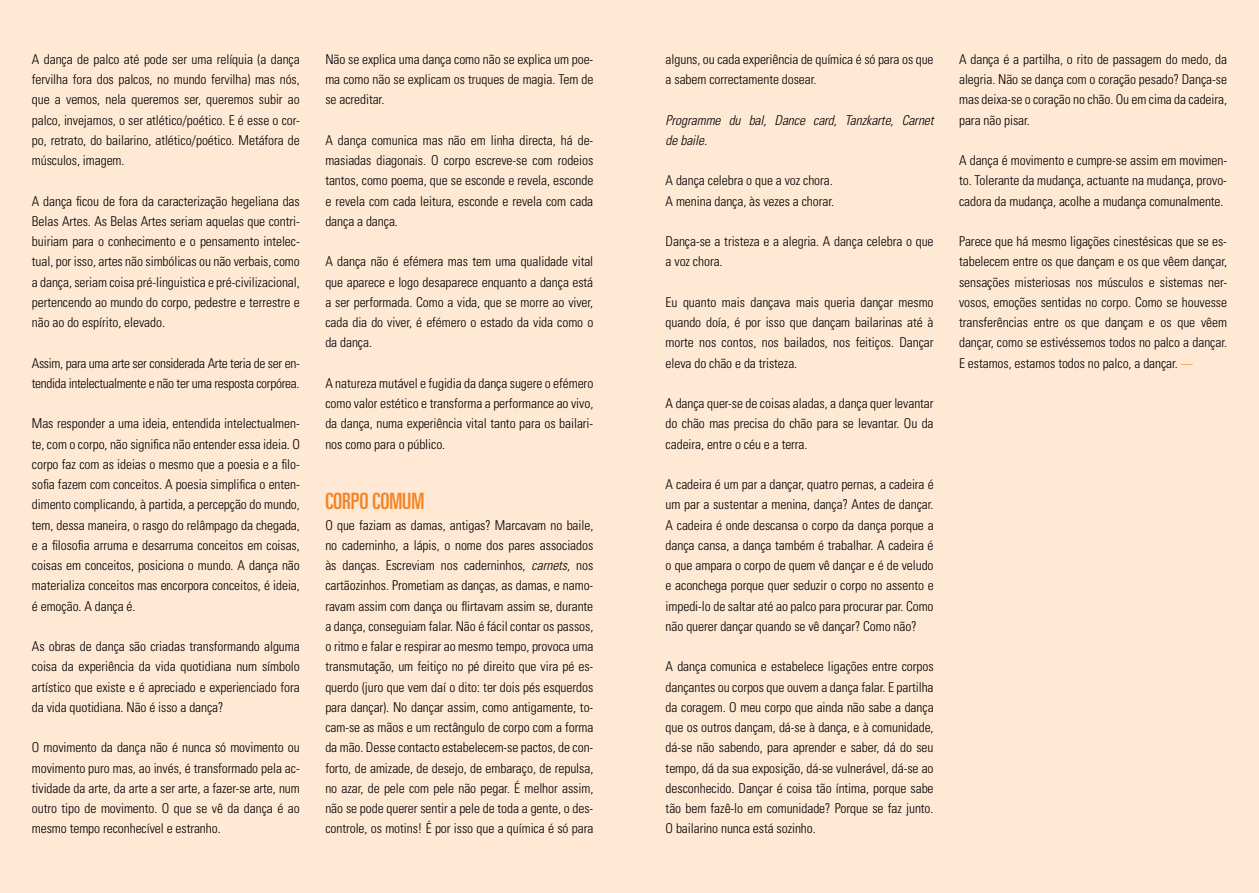
<style>
.page{position:relative;width:1259px;height:893px;background:#ffe8d4}
.page>*{position:absolute;margin:0;border:0;box-sizing:border-box;transform-origin:0 0}
.t1{font:ultra-condensed 22.5px "Univers LT Std";letter-spacing:-.005em;color:#f58220}
.t2{font:300 condensed 13.5px/20.2px "Univers LT Std";letter-spacing:-.005em;color:#000;text-align:justify}
.t3{font:300 condensed 13.5px/20.2px "Univers LT Std";letter-spacing:-.025em;color:#000}
.t4{font:italic 300 condensed 13.5px/20.2px "Univers LT Std";letter-spacing:-.005em;color:#000}
.s1{font-style:italic}
.s2{font-size:12px;color:#f58220}
</style>
<div class="page">
<p class="t2" style="left:32px;top:49px;width:269px">A dança de palco até pode ser uma relíquia (a dança fervilha fora dos palcos, no mundo fervilha) mas nós, que a vemos, nela queremos ser, queremos subir ao palco, invejamos, o ser atlético/poético. E é esse o cor&shy;po, retrato, do bailarino, atlético/poético. Metáfora de músculos, imagem.</p>
<p class="t2" style="left:32px;top:191px;width:269px">A dança ficou de fora da caracterização hegeliana das Belas Artes. As Belas Artes seriam aquelas que contri&shy;buiriam para o conhecimento e o pensamento intelec&shy;tual, por isso, artes não simbólicas ou não verbais, como a dança, seriam coisa pré-linguistica e pré-civilizacional, pertencendo ao mundo do corpo, pedestre e terrestre e não ao do espírito, elevado.</p>
<p class="t3" style="left:32px;top:353px;width:269px">Assim, para uma arte ser considerada Arte teria de ser en&shy;tendida intelectualmente e não ter uma resposta corpórea.</p>
<p class="t2" style="left:32px;top:413px;width:269px">Mas responder a uma ideia, entendida intelectualmen&shy;te, com o corpo, não significa não entender essa ideia. O corpo faz com as ideias o mesmo que a poesia e a filo&shy;sofia fazem com conceitos. A poesia simplifica o enten&shy;dimento complicando, à partida, a percepção do mundo, tem, dessa maneira, o rasgo do relâmpago da chegada, e a filosofia arruma e desarruma conceitos em coisas, coisas em conceitos, posiciona o mundo. A dança não materializa conceitos mas encorpora conceitos, é ideia, é emoção. A dança é.</p>
<p class="t2" style="left:32px;top:636px;width:269px">As obras de dança são criadas transformando alguma coisa da experiência da vida quotidiana num símbolo artístico que existe e é apreciado e experienciado fora da vida quotidiana. Não é isso a dança?</p>
<p class="t2" style="left:32px;top:737px;width:269px">O movimento da dança não é nunca só movimento ou movimento puro mas, ao invés, é transformado pela ac&shy;tividade da arte, da arte a ser arte, a fazer-se arte, num outro tipo de movimento. O que se vê da dança é ao mesmo tempo reconhecível e estranho.</p>
<p class="t2" style="left:325px;top:49px;width:269px">Não se explica uma dança como não se explica um poe&shy;ma como não se explicam os truques de magia. Tem de se acreditar.</p>
<p class="t2" style="left:325px;top:130px;width:269px">A dança comunica mas não em linha directa, há de&shy;masiadas diagonais. O corpo escreve-se com rodeios tantos, como poema, que se esconde e revela, esconde e revela com cada leitura, esconde e revela com cada dança a dança.</p>
<p class="t2" style="left:325px;top:251px;width:269px">A dança não é efémera mas tem uma qualidade vital que aparece e logo desaparece enquanto a dança está a ser performada. Como a vida, que se morre ao viver, cada dia do viver, é efémero o estado da vida como o da dança.</p>
<p class="t2" style="left:325px;top:373px;width:269px">A natureza mutável e fugidia da dança sugere o efémero como valor estético e transforma a performance ao vivo, da dança, numa experiência vital tanto para os bailari&shy;nos como para o público.</p>
<h1 class="t1" style="left:325px;top:488px;width:100px">CORPO COMUM</h1>
<p class="t2" style="left:325px;top:515px;width:269px">O que faziam as damas, antigas? Marcavam no baile, no caderninho, a lápis, o nome dos pares associados às danças. Escreviam nos caderninhos, <span class="s1">carnets</span>, nos cartãozinhos. Prometiam as danças, as damas, e namo&shy;ravam assim com dança ou flirtavam assim se, durante a dança, conseguiam falar. Não é fácil contar os passos, o ritmo e falar e respirar ao mesmo tempo, provoca uma transmutação, um feitiço no pé direito que vira pé es&shy;querdo (juro que vem daí o dito: ter dois pés esquerdos para dançar). No dançar assim, como antigamente, to&shy;cam-se as mãos e um rectângulo de corpo com a forma da mão. Desse contacto estabelecem-se pactos, de con&shy;forto, de amizade, de desejo, de embaraço, de repulsa, no azar, de pele com pele não pegar. É melhor assim, não se pode querer sentir a pele de toda a gente, o des&shy;controle, os motins! É por isso que a química é só para</p>
<p class="t2" style="left:665px;top:49px;width:269px">alguns, ou cada experiência de química é só para os que a sabem correctamente dosear.</p>
<p class="t4" style="left:665px;top:110px;width:269px">Programme du bal, Dance card, Tanzkarte, Carnet de baile.</p>
<p class="t2" style="left:665px;top:170px;width:170px">A dança celebra o que a voz chora.<br>A menina dança, às vezes a chorar.</p>
<p class="t2" style="left:665px;top:231px;width:269px">Dança-se a tristeza e a alegria. A dança celebra o que a voz chora.</p>
<p class="t2" style="left:665px;top:292px;width:269px">Eu quanto mais dançava mais queria dançar mesmo quando doía, é por isso que dançam bailarinas até à morte nos contos, nos bailados, nos feitiços. Dançar eleva do chão e da tristeza.</p>
<p class="t2" style="left:665px;top:393px;width:269px">A dança quer-se de coisas aladas, a dança quer levantar do chão mas precisa do chão para se levantar. Ou da cadeira, entre o céu e a terra.</p>
<p class="t2" style="left:665px;top:474px;width:269px">A cadeira é um par a dançar, quatro pernas, a cadeira é um par a sustentar a menina, dança? Antes de dançar.<br>A cadeira é onde descansa o corpo da dança porque a dança cansa, a dança também é trabalhar. A cadeira é o que ampara o corpo de quem vê dançar e é de veludo e aconchega porque quer seduzir o corpo no assento e impedi-lo de saltar até ao palco para procurar par. Como não querer dançar quando se vê dançar? Como não?</p>
<p class="t2" style="left:665px;top:656px;width:269px">A dança comunica e estabelece ligações entre corpos dançantes ou corpos que ouvem a dança falar. E partilha da coragem. O meu corpo que ainda não sabe a dança que os outros dançam, dá-se à dança, e à comunidade, dá-se não sabendo, para aprender e saber, dá do seu tempo, dá da sua exposição, dá-se vulnerável, dá-se ao desconhecido. Dançar é coisa tão íntima, porque sabe tão bem fazê-lo em comunidade? Porque se faz junto.<br>O bailarino nunca está sozinho.</p>
<p class="t2" style="left:959px;top:49px;width:269px">A dança é a partilha, o rito de passagem do medo, da alegria. Não se dança com o coração pesado? Dança-se mas deixa-se o coração no chão. Ou em cima da cadeira, para não pisar.</p>
<p class="t2" style="left:959px;top:150px;width:269px">A dança é movimento e cumpre-se assim em movimen&shy;to. Tolerante da mudança, actuante na mudança, provo&shy;cadora da mudança, acolhe a mudança comunalmente.</p>
<p class="t2" style="left:959px;top:231px;width:269px">Parece que há mesmo ligações cinestésicas que se es&shy;tabelecem entre os que dançam e os que vêem dançar, sensações misteriosas nos músculos e sistemas ner&shy;vosos, emoções sentidas no corpo. Como se houvesse transferências entre os que dançam e os que vêem dançar, como se estivéssemos todos no palco a dançar.<br>E estamos, estamos todos no palco, a dançar. <span class="s2">—</span></p>
</div>
